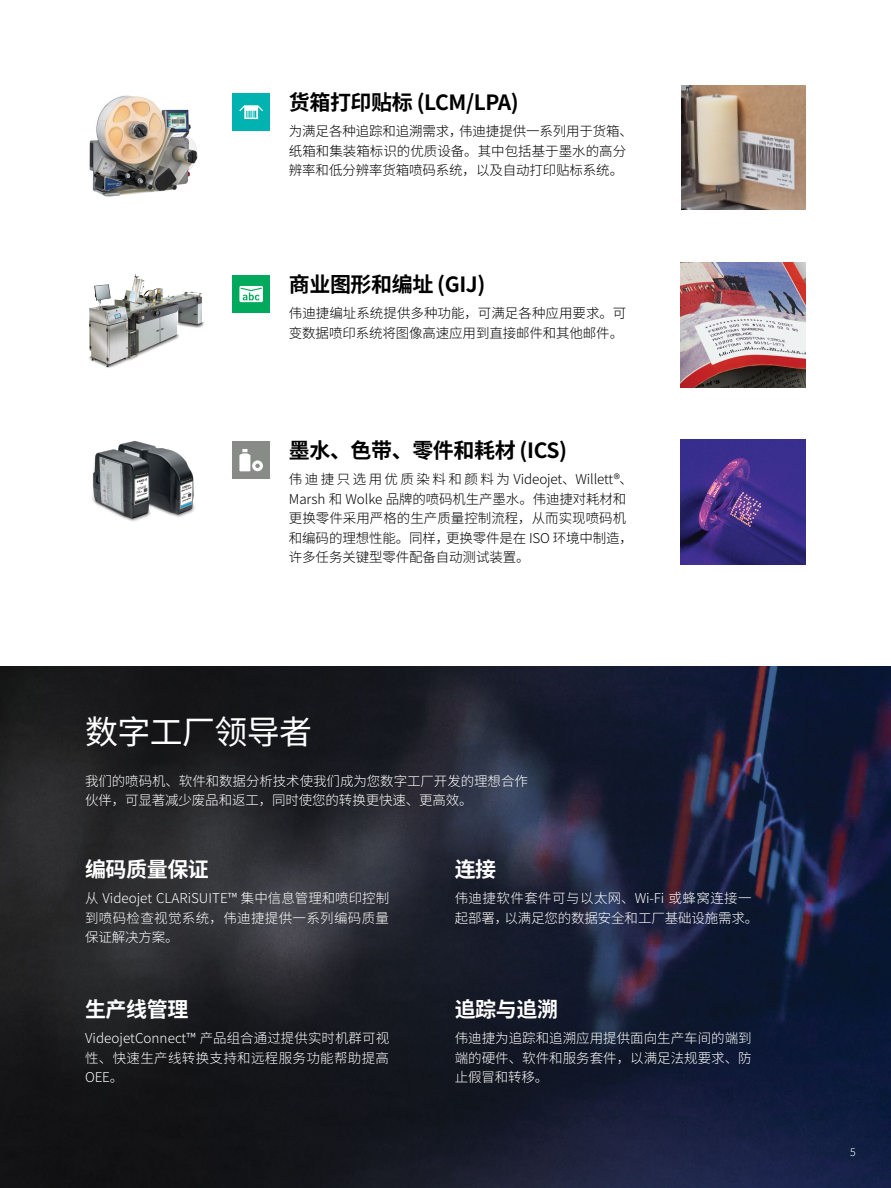
<style>
.page{position:relative;width:891px;height:1188px;background:#fff}
.page>*{position:absolute;margin:0;border:0;box-sizing:border-box;transform-origin:0 0}
.t1{font:33px "Noto Sans CJ Ksc";letter-spacing:-.02em;color:#fff}
.t2{font:700 21px "Noto Sans CJ Ksc";letter-spacing:-.02em;color:#000}
.t3{font:700 21px "Noto Sans CJ Ksc";letter-spacing:-.02em;color:#fff}
.t4{font:300 13.5px/19.5px "Noto Sans CJ Ksc";color:#fff;text-align:justify}
.t5{font:300 13.5px/19.5px "Noto Sans CJ Ksc";letter-spacing:-.01em;color:#000}
.t6{font:300 10.5px "Noto Sans CJ Ksc";color:#fff}
</style>
<div class="page">
<img style="left:0;top:666px;width:891px;height:522px">
<div style="left:233px;top:94px;width:37px;height:37px;background:#00b3b0"></div>
<svg style="left:239px;top:105px;width:24px;height:14px"></svg>
<div style="left:233px;top:275px;width:37px;height:38px;background:#00a95c"></div>
<svg style="left:239px;top:286px;width:24px;height:16px"></svg>
<div style="left:233px;top:442px;width:37px;height:37px;background:#888c87"></div>
<svg style="left:252px;top:460px;width:11px;height:11px"></svg>
<svg style="left:242px;top:449px;width:6px;height:3px"></svg>
<div style="left:239px;top:455px;width:11px;height:16px;background:#fff"></div>
<img style="left:681px;top:85px;width:125px;height:125px">
<img style="left:681px;top:262px;width:124px;height:125px">
<img style="left:681px;top:440px;width:124px;height:124px">
<img style="left:89px;top:95px;width:109px;height:102px">
<img style="left:89px;top:274px;width:115px;height:94px">
<img style="left:92px;top:440px;width:103px;height:82px">
<h2 class="t2" style="left:289px;top:91px;width:231px">货箱打印贴标 (LCM/LPA)</h2>
<p class="t5" style="left:289px;top:122px;width:346px">为满足各种追踪和追溯需求，伟迪捷提供一系列用于货箱、纸箱和集装箱标识的优质设备。其中包括基于墨水的高分辨率和低分辨率货箱喷码系统，以及自动打印贴标系统。</p>
<h2 class="t2" style="left:289px;top:273px;width:198px">商业图形和编址 (GIJ)</h2>
<p class="t5" style="left:289px;top:304px;width:339px">伟迪捷编址系统提供多种功能，可满足各种应用要求。可变数据喷印系统将图像高速应用到直接邮件和其他邮件。</p>
<h2 class="t2" style="left:289px;top:439px;width:280px">墨水、色带、零件和耗材 (ICS)</h2>
<p class="t5" style="left:289px;top:470px;width:346px">伟迪捷只选用优质染料和颜料为 Videojet、Willett®、<br>Marsh 和 Wolke 品牌的喷码机生产墨水。伟迪捷对耗材和更换零件采用严格的生产质量控制流程，从而实现喷码机和编码的理想性能。同样，更换零件是在 ISO 环境中制造，许多任务关键型零件配备自动测试装置。</p>
<h1 class="t1" style="left:85px;top:714px;width:229px">数字工厂领导者</h1>
<p class="t4" style="left:85px;top:771px;width:444px">我们的喷码机、软件和数据分析技术使我们成为您数字工厂开发的理想合作伙伴，可显著减少废品和返工，同时使您的转换更快速、更高效。</p>
<h2 class="t3" style="left:85px;top:858px;width:125px">编码质量保证</h2>
<p class="t4" style="left:85px;top:889px;width:306px">从 Videojet CLARiSUITE™ 集中信息管理和喷印控制到喷码检查视觉系统，伟迪捷提供一系列编码质量保证解决方案。</p>
<h2 class="t3" style="left:85px;top:998px;width:105px">生产线管理</h2>
<p class="t4" style="left:85px;top:1029px;width:306px">VideojetConnect™ 产品组合通过提供实时机群可视性、快速生产线转换支持和远程服务功能帮助提高OEE。</p>
<h2 class="t3" style="left:455px;top:858px;width:43px">连接</h2>
<p class="t4" style="left:455px;top:889px;width:305px">伟迪捷软件套件可与以太网、Wi-Fi 或蜂窝连接一起部署，以满足您的数据安全和工厂基础设施需求。</p>
<h2 class="t3" style="left:455px;top:998px;width:105px">追踪与追溯</h2>
<p class="t4" style="left:455px;top:1029px;width:298px">伟迪捷为追踪和追溯应用提供面向生产车间的端到端的硬件、软件和服务套件，以满足法规要求、防止假冒和转移。</p>
<p class="t6" style="left:850px;top:1147px;width:7px">5</p>
</div>
